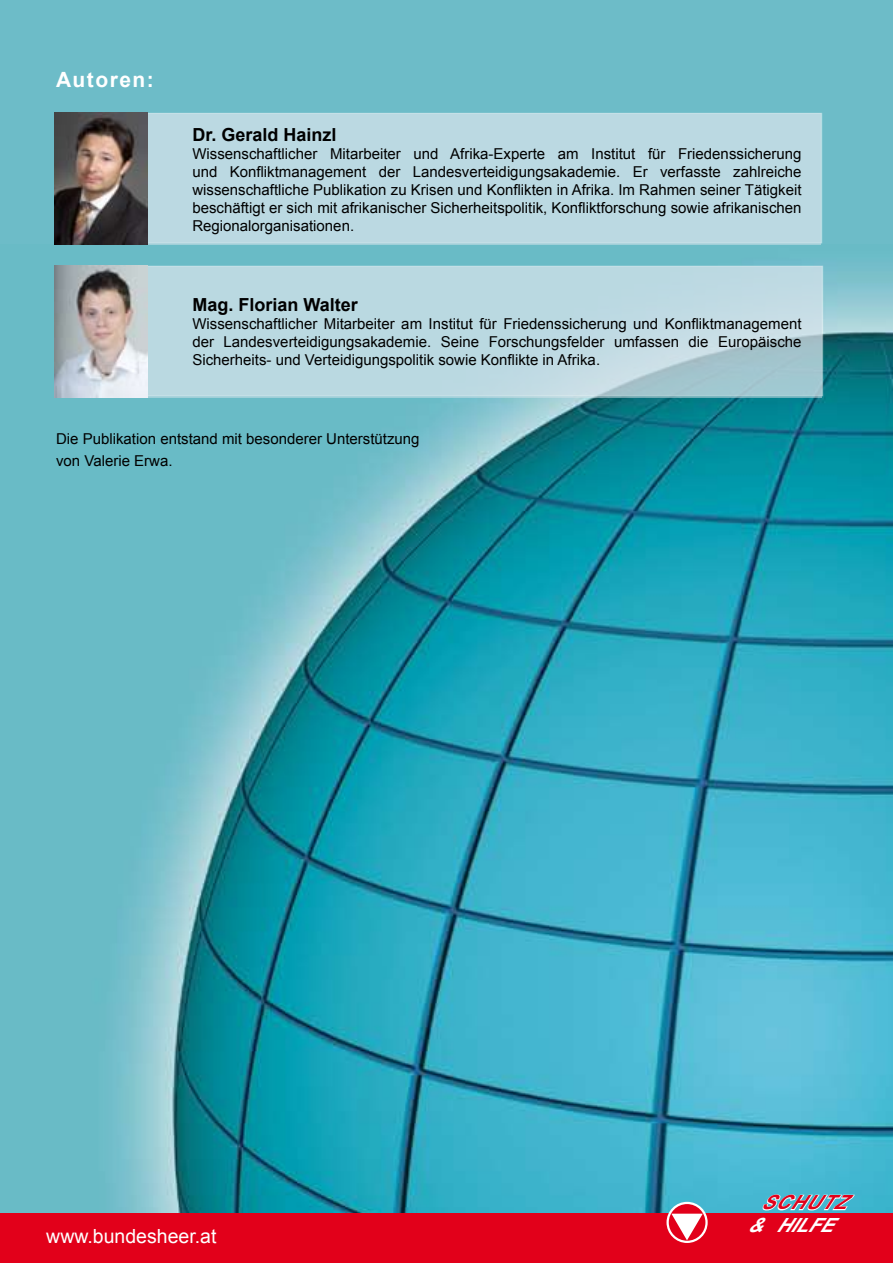
<style>
.page{position:relative;width:893px;height:1263px;background:#fff}
.page>*{position:absolute;margin:0;border:0;box-sizing:border-box;transform-origin:0 0}
.t1{font:700 21px "Arial";letter-spacing:.07em;color:#fff}
.t2{font:19.5px "Arial";color:#fff}
.t3{font:italic 700 19.5px "Arial";color:#e2001a}
.t4{font:italic 700 19.5px "Arial";color:#fff}
.t5{font:700 18px "Arial";color:#000}
.t6{font:15px/18px "Arial";color:#000;text-align:justify}
</style>
<div class="page">
<img style="left:0;top:244px;width:893px;height:970px">
<div style="left:0;top:0;width:893px;height:244px;background:#6dbcc8"></div>
<div style="left:57px;top:113px;width:764px;height:131px;background:#bbd9e2"></div>
<svg style="left:147px;top:266px;width:675px;height:131px;background:#bad7df"></svg>
<div style="left:0;top:1214px;width:893px;height:49px;background:#e2001a"></div>
<svg style="left:668px;top:1203px;width:38px;height:39px"></svg>
<div style="left:666px;top:1202px;width:42px;height:41px;border:2px solid #fff;border-radius:50%"></div>
<svg style="left:671px;top:1214px;width:32px;height:26px"></svg>
<svg style="left:759px;top:1193px;width:97px;height:18px"></svg>
<img style="left:54px;top:113px;width:93px;height:131px">
<img style="left:54px;top:266px;width:93px;height:131px">
<h1 class="t1" style="left:56px;top:66px;width:99px">Autoren:</h1>
<p class="t5" style="left:192px;top:123px;width:146px">Dr. Gerald Hainzl</p>
<p class="t6" style="left:192px;top:145px;width:611px">Wissenschaftlicher Mitarbeiter und Afrika-Experte am Institut für Friedenssicherung und Konfliktmanagement der Landesverteidigungsakademie. Er verfasste zahlreiche wissenschaftliche Publikation zu Krisen und Konflikten in Afrika. Im Rahmen seiner Tätigkeit beschäftigt er sich mit afrikanischer Sicherheitspolitik, Konfliktforschung sowie afrikanischen Regionalorganisationen.</p>
<p class="t5" style="left:192px;top:293px;width:167px">Mag. Florian Walter</p>
<p class="t6" style="left:192px;top:315px;width:611px">Wissenschaftlicher Mitarbeiter am Institut für Friedenssicherung und Konfliktmanagement der Landesverteidigungsakademie. Seine Forschungsfelder umfassen die Europäische Sicherheits- und Verteidigungspolitik sowie Konflikte in Afrika.</p>
<p class="t6" style="left:56px;top:427px;width:365px;line-height:22.5px">Die Publikation entstand mit besonderer Unterstützung von Valerie Erwa.</p>
<h2 class="t2" style="left:46px;top:1223px;width:172px">www.bundesheer.at</h2>
<h2 class="t3" style="left:761px;top:1190px;width:104px">SCHUTZ</h2>
<h2 class="t4" style="left:747px;top:1212px;width:104px">&amp;HILFE</h2>
</div>
